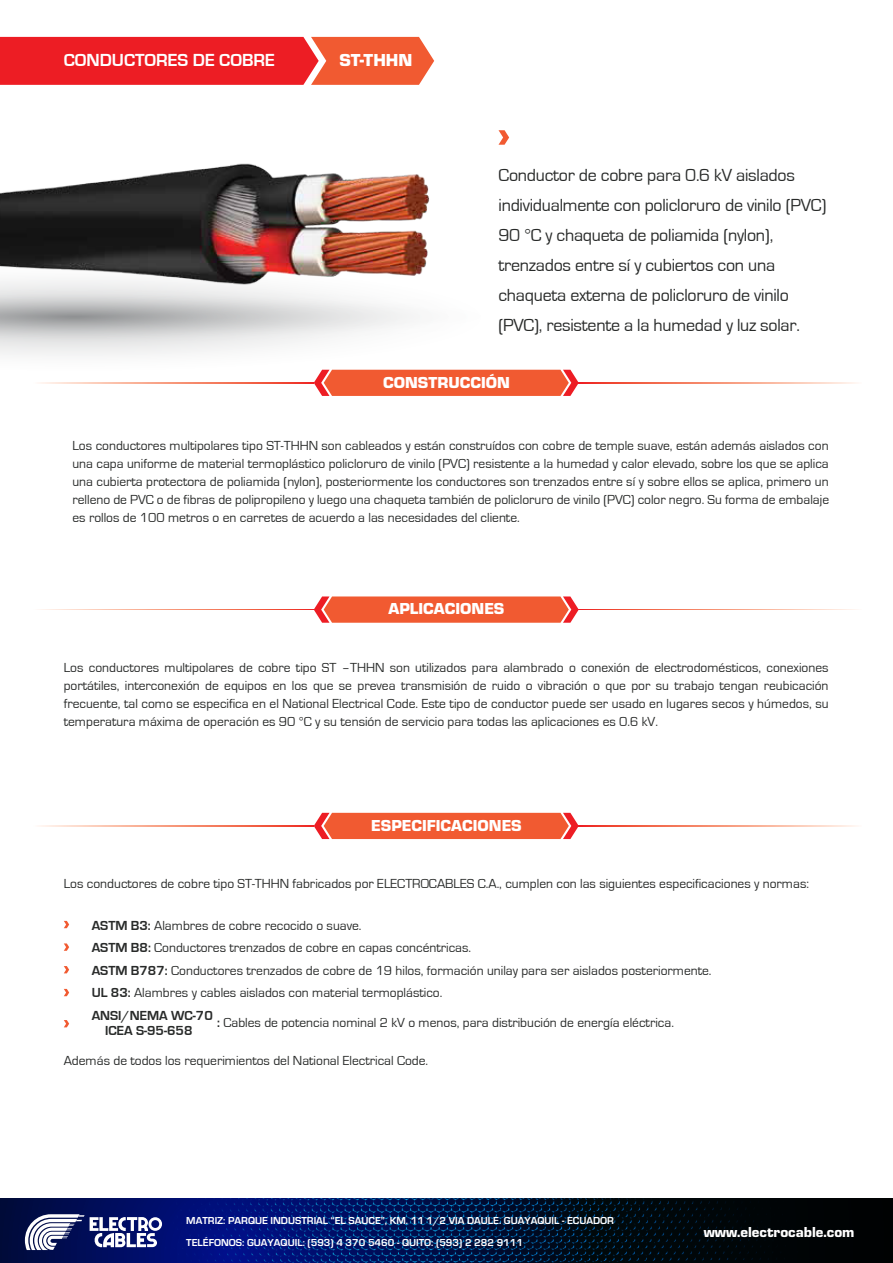
<style>
.page{position:relative;width:893px;height:1263px;background:#fff}
.page>*{position:absolute;margin:0;border:0;box-sizing:border-box;transform-origin:0 0}
.t1{font:18px/30px "Eurostile";letter-spacing:-.015em;color:#282a29}
.t2{font:700 18px "Eurostile";color:#fff}
.t3{font:900 18px "Eurostile";color:#fff}
.t4{font:900 16.5px "Eurostile";color:#fff}
.t5{font:900 15px "Eurostile";color:#fff}
.t6{font:13.5px/18px "Eurostile";color:#282a29;text-align:justify}
.t7{font:700 13.5px "Eurostile";color:#282a29}
.t8{font:700 10.5px/22.5px "Eurostile";color:#fff}
.s1{font-weight:700}
</style>
<div class="page">
<svg style="left:39px;top:609px;width:275px;height:1px"></svg>
<svg style="left:579px;top:609px;width:278px;height:1px"></svg>
<svg style="left:39px;top:826px;width:275px;height:1px"></svg>
<svg style="left:579px;top:826px;width:278px;height:1px"></svg>
<svg style="left:599px;top:383px;width:258px;height:1px"></svg>
<svg style="left:64px;top:921px;width:5px;height:7px"></svg>
<svg style="left:64px;top:943px;width:5px;height:8px"></svg>
<svg style="left:64px;top:966px;width:5px;height:7px"></svg>
<svg style="left:64px;top:989px;width:5px;height:7px"></svg>
<svg style="left:64px;top:1020px;width:5px;height:7px"></svg>
<svg style="left:314px;top:813px;width:265px;height:26px;background:#f15e3a"></svg>
<svg style="left:314px;top:596px;width:265px;height:27px;background:#f16340"></svg>
<img style="left:0;top:36px;width:599px;height:360px">
<img style="left:0;top:1199px;width:893px;height:64px">
<svg style="left:25px;top:1214px;width:137px;height:36px"></svg>
<h1 class="t2" style="left:64px;top:50px;width:212px">CONDUCTORES DE COBRE</h1>
<h1 class="t3" style="left:339px;top:50px;width:74px">ST-THHN</h1>
<p class="t1" style="left:498px;top:160px;width:329px">Conductor de cobre para 0.6 kV aislados individualmente con policloruro de vinilo (PVC)<br>90 °C y chaqueta de poliamida (nylon), trenzados entre sí y cubiertos con una chaqueta externa de policloruro de vinilo (PVC), resistente a la humedad y luz solar.</p>
<p class="t4" style="left:383px;top:373px;width:128px">CONSTRUCCIÓN</p>
<p class="t6" style="left:72px;top:437px;width:758px">Los conductores multipolares tipo ST-THHN son cableados y están construídos con cobre de temple suave, están además aislados con una capa uniforme de material termoplástico policloruro de vinilo (PVC) resistente a la humedad y calor elevado, sobre los que se aplica una cubierta protectora de poliamida (nylon), posteriormente los conductores son trenzados entre sí y sobre ellos se aplica, primero un relleno de PVC o de fibras de polipropileno y luego una chaqueta también de policloruro de vinilo (PVC) color negro. Su forma de embalaje es rollos de 100 metros o en carretes de acuerdo a las necesidades del cliente.</p>
<p class="t4" style="left:389px;top:600px;width:117px">APLICACIONES</p>
<p class="t6" style="left:64px;top:658px;width:766px">Los conductores multipolares de cobre tipo ST –THHN son utilizados para alambrado o conexión de electrodomésticos, conexiones portátiles, interconexión de equipos en los que se prevea transmisión de ruido o vibración o que por su trabajo tengan reubicación frecuente, tal como se especifica en el National Electrical Code. Este tipo de conductor puede ser usado en lugares secos y húmedos, su temperatura máxima de operación es 90 °C y su tensión de servicio para todas las aplicaciones es 0.6 kV.</p>
<p class="t4" style="left:371px;top:816px;width:152px">ESPECIFICACIONES</p>
<p class="t6" style="left:64px;top:875px;width:747px">Los conductores de cobre tipo ST-THHN fabricados por ELECTROCABLES C.A., cumplen con las siguientes especificaciones y normas:</p>
<p class="t6" style="left:92px;top:914px;width:621px;line-height:22.5px;text-align:left"><span class="s1">ASTM B3:</span> Alambres de cobre recocido o suave.<br><span class="s1">ASTM B8:</span> Conductores trenzados de cobre en capas concéntricas.<br><span class="s1">ASTM B787:</span> Conductores trenzados de cobre de 19 hilos, formación unilay para ser aislados posteriormente.<br><span class="s1">UL 83:</span> Alambres y cables aislados con material termoplástico.<br><span class="s1">ANSI/NEMA WC-70</span></p>
<p class="t7" style="left:105px;top:1023px;width:89px">ICEA S-95-658</p>
<p class="t6" style="left:217px;top:1013px;width:458px"><span class="s1">:</span> Cables de potencia nominal 2 kV o menos, para distribución de energía eléctrica.</p>
<p class="t6" style="left:64px;top:1051px;width:366px">Además de todos los requerimientos del National Electrical Code.</p>
<p class="t8" style="left:186px;top:1209px;width:429px">MATRIZ: PARQUE INDUSTRIAL “EL SAUCE”, KM. 11 1/2 VIA DAULE. GUAYAQUIL - ECUADOR<br>TELÉFONOS: GUAYAQUIL: (593) 4 370 5460 - QUITO: (593) 2 282 9111</p>
<p class="t5" style="left:704px;top:1223px;width:152px">www.electrocable.com</p>
</div>
